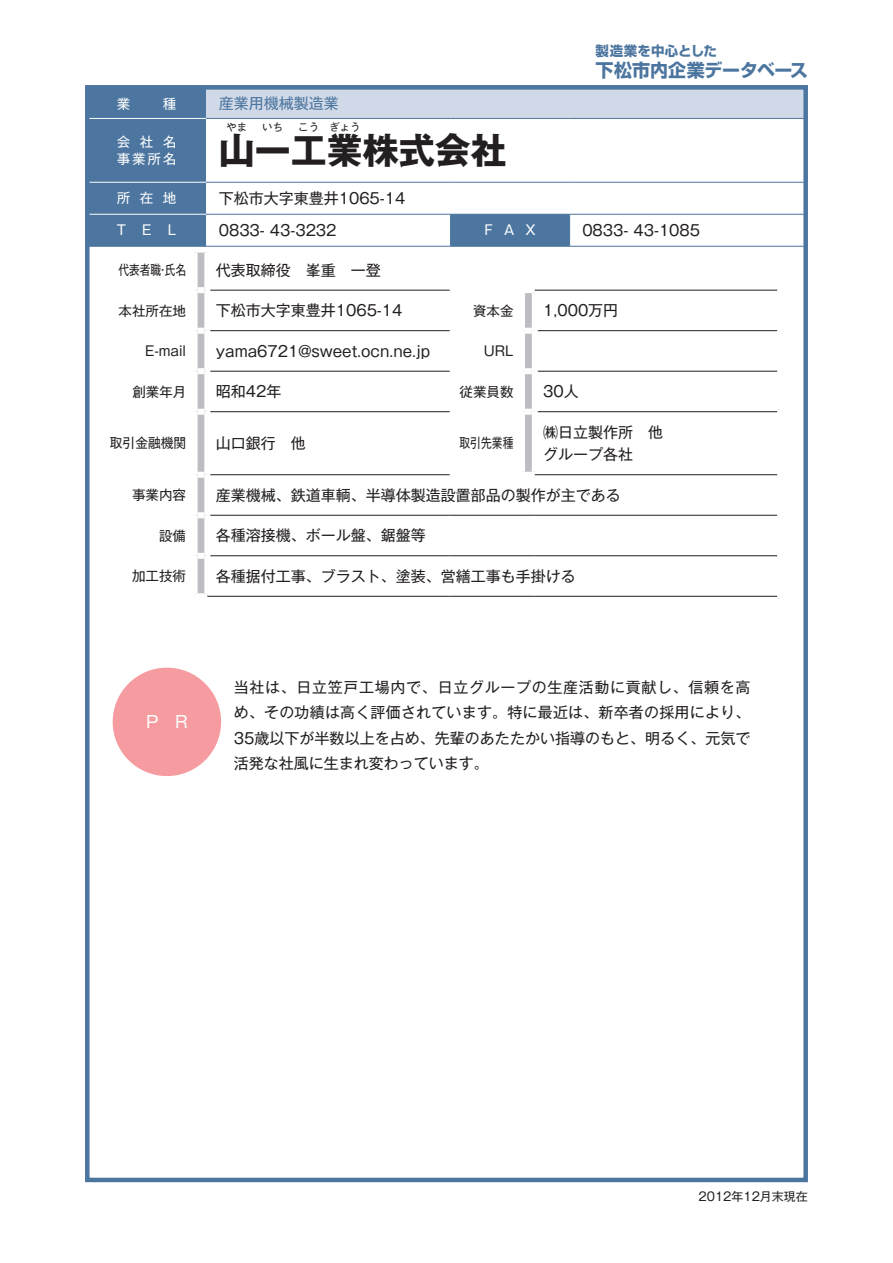
<style>
.page{position:relative;width:893px;height:1263px;background:#fff}
.page>*{position:absolute;margin:0;border:0;box-sizing:border-box;transform-origin:0 0}
.事業所名{font:700 36px "Gothic MB101 Pro";color:#231f20}
.t1{font:18px "Shin Go Pro Bold 90 pv RKSJ H";letter-spacing:-.015em;color:#4c759f}
.PR白抜き{font:16.5px "Gothic MB101 Pro";color:#fff}
.表きほん{font:15px "Gothic MB101 Pro";color:#231f20}
.PR文字{font:15px/25.5px "Gothic MB101 Pro";color:#231f20;text-align:justify}
.表ー白文字{font:15px "Gothic MB101 Pro";color:#231f20}
.表きほん-2{font:15px "Gothic MB101 Pro";color:#4c759f}
.表ー項目{font:13.5px "Gothic MB101 Pro";color:#231f20}
.表ー項目-2{font:13.5px "Gothic MB101 Pro";letter-spacing:.705em;color:#fff}
.t2{font:13.5px "Shin Go Pro Bold 90 pv RKSJ H";letter-spacing:.01em;color:#4c759f}
.表ー項目-3{font:13.5px "Gothic MB101 Pro";color:#231f20;scale:.79 1}
.表ー項目-4{font:13.5px "Gothic MB101 Pro";color:#231f20;scale:.94 1}
.表ー項目-5{font:13.5px "Gothic MB101 Pro";color:#231f20;scale:.8 1}
.t3{font:12px "Gothic MB101 Pro";color:#231f20}
.事業所名-2{font:700 10.5px "Gothic MB101 Pro";color:#231f20}
</style>
<div class="page">
<svg style="left:198px;top:253px;width:337px;height:343px"></svg>
<svg style="left:525px;top:293px;width:7px;height:116px"></svg>
<div style="left:519px;top:287px;width:16px;height:6px;background:#fff"></div>
<svg style="left:198px;top:328px;width:6px;height:6px"></svg>
<div style="left:525px;top:328px;width:7px;height:6px;background:#fff"></div>
<svg style="left:198px;top:368px;width:6px;height:6px"></svg>
<div style="left:525px;top:368px;width:7px;height:6px;background:#fff"></div>
<svg style="left:198px;top:409px;width:6px;height:6px"></svg>
<div style="left:525px;top:409px;width:7px;height:6px;background:#fff"></div>
<svg style="left:198px;top:472px;width:6px;height:6px"></svg>
<div style="left:519px;top:472px;width:16px;height:6px;background:#fff"></div>
<svg style="left:198px;top:512px;width:6px;height:6px"></svg>
<svg style="left:198px;top:553px;width:6px;height:6px"></svg>
<div style="left:195px;top:593px;width:12px;height:6px;background:#fff"></div>
<svg style="left:198px;top:287px;width:6px;height:6px"></svg>
<div style="left:204px;top:253px;width:6px;height:37px;background:#fff"></div>
<div style="left:204px;top:290px;width:6px;height:41px;background:#fff"></div>
<div style="left:519px;top:293px;width:6px;height:38px;background:#fff"></div>
<div style="left:532px;top:293px;width:6px;height:38px;background:#fff"></div>
<div style="left:204px;top:331px;width:6px;height:40px;background:#fff"></div>
<div style="left:519px;top:331px;width:6px;height:40px;background:#fff"></div>
<div style="left:532px;top:331px;width:6px;height:40px;background:#fff"></div>
<div style="left:204px;top:371px;width:6px;height:41px;background:#fff"></div>
<div style="left:519px;top:371px;width:6px;height:41px;background:#fff"></div>
<div style="left:532px;top:371px;width:6px;height:41px;background:#fff"></div>
<div style="left:204px;top:412px;width:6px;height:63px;background:#fff"></div>
<div style="left:519px;top:412px;width:6px;height:60px;background:#fff"></div>
<div style="left:532px;top:412px;width:6px;height:60px;background:#fff"></div>
<div style="left:204px;top:475px;width:6px;height:40px;background:#fff"></div>
<div style="left:204px;top:515px;width:6px;height:41px;background:#fff"></div>
<div style="left:204px;top:556px;width:6px;height:37px;background:#fff"></div>
<hr style="left:210px;top:290px;width:240px;height:1px;background:#231f20">
<hr style="left:210px;top:330px;width:240px;height:1px;background:#231f20">
<hr style="left:210px;top:371px;width:240px;height:1px;background:#231f20">
<hr style="left:210px;top:411px;width:240px;height:1px;background:#231f20">
<hr style="left:535px;top:290px;width:242px;height:1px;background:#231f20">
<hr style="left:538px;top:330px;width:239px;height:1px;background:#231f20">
<hr style="left:538px;top:371px;width:239px;height:1px;background:#231f20">
<hr style="left:538px;top:411px;width:239px;height:1px;background:#231f20">
<hr style="left:210px;top:474px;width:240px;height:1px;background:#231f20">
<hr style="left:535px;top:474px;width:242px;height:1px;background:#231f20">
<hr style="left:210px;top:515px;width:240px;height:1px;background:#231f20">
<hr style="left:450px;top:515px;width:72px;height:1px;background:#231f20">
<svg style="left:522px;top:515px;width:13px;height:1px"></svg>
<hr style="left:535px;top:515px;width:242px;height:1px;background:#231f20">
<hr style="left:210px;top:555px;width:240px;height:1px;background:#231f20">
<hr style="left:450px;top:555px;width:72px;height:1px;background:#231f20">
<svg style="left:522px;top:555px;width:13px;height:1px"></svg>
<hr style="left:535px;top:555px;width:242px;height:1px;background:#231f20">
<hr style="left:207px;top:596px;width:243px;height:1px;background:#231f20">
<hr style="left:450px;top:596px;width:72px;height:1px;background:#231f20">
<svg style="left:522px;top:596px;width:13px;height:1px"></svg>
<hr style="left:535px;top:596px;width:242px;height:1px;background:#231f20">
<svg style="left:90px;top:90px;width:480px;height:156px;fill:#4c759f"></svg>
<div style="left:206px;top:89px;width:600px;height:29px;background:#d0d9e7"></div>
<div style="left:206px;top:118px;width:600px;height:64px;background:#fff"></div>
<hr style="left:87px;top:182px;width:119px;height:1px;background:#fff">
<hr style="left:87px;top:214px;width:119px;height:1px;background:#fff">
<hr style="left:87px;top:118px;width:119px;height:1px;background:#fff">
<hr style="left:87px;top:246px;width:119px;height:1px;background:#4c759f">
<hr style="left:206px;top:118px;width:245px;height:1px;background:#4c759f">
<hr style="left:451px;top:118px;width:119px;height:1px;background:#4c759f">
<hr style="left:570px;top:118px;width:236px;height:1px;background:#4c759f">
<hr style="left:206px;top:182px;width:245px;height:1px;background:#4c759f">
<hr style="left:451px;top:182px;width:119px;height:1px;background:#4c759f">
<hr style="left:570px;top:182px;width:236px;height:1px;background:#4c759f">
<hr style="left:206px;top:214px;width:245px;height:1px;background:#4c759f">
<hr style="left:570px;top:214px;width:236px;height:1px;background:#4c759f">
<hr style="left:206px;top:246px;width:245px;height:1px;background:#4c759f">
<hr style="left:570px;top:246px;width:236px;height:1px;background:#4c759f">
<hr style="left:451px;top:214px;width:119px;height:1px;background:#4c759f">
<hr style="left:450px;top:214px;width:1px;height:32px;background:#4c759f">
<hr style="left:569px;top:214px;width:1px;height:32px;background:#4c759f">
<hr style="left:451px;top:246px;width:119px;height:1px;background:#4c759f">
<div style="left:113px;top:668px;width:108px;height:108px;background:#f69ca0;border-radius:50%"></div>
<div style="left:85px;top:85px;width:723px;height:1097px;border:4px solid #4c759f"></div>
<p class="表ー項目-2" style="left:117px;top:92px;width:15px">業</p>
<p class="表ー項目-2" style="left:163px;top:92px;width:15px">種</p>
<p class="表きほん-2" style="left:219px;top:91px;width:121px">産業用機械製造業</p>
<p class="表ー項目-2" style="left:117px;top:131px;width:61px">会社名</p>
<p class="表ー項目-2" style="left:117px;top:147px;width:61px">事業所名</p>
<p class="事業所名-2" style="left:226px;top:118px;width:22px">やま</p>
<p class="事業所名-2" style="left:262px;top:118px;width:22px">いち</p>
<p class="事業所名-2" style="left:298px;top:118px;width:22px">こう</p>
<p class="事業所名-2" style="left:329px;top:118px;width:33px">ぎょう</p>
<p class="事業所名" style="left:219px;top:120px;width:289px">山一工業株式会社</p>
<p class="t2" style="left:596px;top:40px;width:123px">製造業を中心とした</p>
<p class="t1" style="left:596px;top:55px;width:214px">下松市内企業データベース</p>
<p class="表ー項目-2" style="left:117px;top:187px;width:61px">所在地</p>
<p class="表きほん" style="left:219px;top:186px;width:188px">下松市大字東豊井1065-14</p>
<p class="表ー項目-2" style="left:117px;top:219px;width:61px">TEL</p>
<p class="表ー白文字" style="left:219px;top:218px;width:119px">0833- 43-3232</p>
<p class="表ー項目-2" style="left:485px;top:219px;width:53px">FAX</p>
<p class="表ー白文字" style="left:582px;top:218px;width:119px">0833- 43-1085</p>
<p class="表ー項目-3" style="left:118px;top:259px;width:87px">代表者職・氏名</p>
<p class="表きほん" style="left:216px;top:257px;width:166px">代表取締役　峯重　一登</p>
<p class="表ー項目" style="left:119px;top:299px;width:69px">本社所在地</p>
<p class="表きほん" style="left:216px;top:298px;width:188px">下松市大字東豊井1065-14</p>
<p class="表ー項目" style="left:473px;top:299px;width:42px">資本金</p>
<p class="表きほん" style="left:543px;top:298px;width:76px">1,000万円</p>
<p class="表ー項目" style="left:145px;top:340px;width:42px">E-mail</p>
<p class="表きほん" style="left:216px;top:338px;width:216px">yama6721@sweet.ocn.ne.jp</p>
<p class="表ー項目" style="left:484px;top:340px;width:31px">URL</p>
<p class="表ー項目" style="left:132px;top:380px;width:55px">創業年月</p>
<p class="表きほん" style="left:216px;top:379px;width:67px">昭和42年</p>
<p class="表ー項目" style="left:459px;top:380px;width:55px">従業員数</p>
<p class="表きほん" style="left:543px;top:379px;width:37px">30人</p>
<p class="表ー項目-4" style="left:110px;top:432px;width:83px">取引金融機関</p>
<p class="表きほん" style="left:216px;top:431px;width:91px">山口銀行　他</p>
<p class="表ー項目-5" style="left:459px;top:432px;width:69px">取引先業種</p>
<p class="表きほん" style="left:543px;top:419px;width:121px">㈱日立製作所　他</p>
<p class="表きほん" style="left:543px;top:442px;width:91px">グループ各社</p>
<p class="表ー項目" style="left:132px;top:484px;width:55px">事業内容</p>
<p class="表きほん" style="left:216px;top:482px;width:406px">産業機械、鉄道車輌、半導体製造設置部品の製作が主である</p>
<p class="表ー項目" style="left:159px;top:524px;width:28px">設備</p>
<p class="表きほん" style="left:216px;top:523px;width:211px">各種溶接機、ボール盤、鋸盤等</p>
<p class="表ー項目" style="left:132px;top:565px;width:55px">加工技術</p>
<p class="表きほん" style="left:216px;top:563px;width:361px">各種据付工事、ブラスト、塗装、営繕工事も手掛ける</p>
<p class="PR白抜き" style="left:146px;top:708px;width:43px">P　R</p>
<p class="PR文字" style="left:234px;top:672px;width:518px">当社は、日立笠戸工場内で、日立グループの生産活動に貢献し、信頼を高め、その功績は高く評価されています。特に最近は、新卒者の採用により、35歳以下が半数以上を占め、先輩のあたたかい指導のもと、明るく、元気で活発な社風に生まれ変わっています。</p>
<p class="t3" style="left:699px;top:1186px;width:111px">2012年12月末現在</p>
</div>
